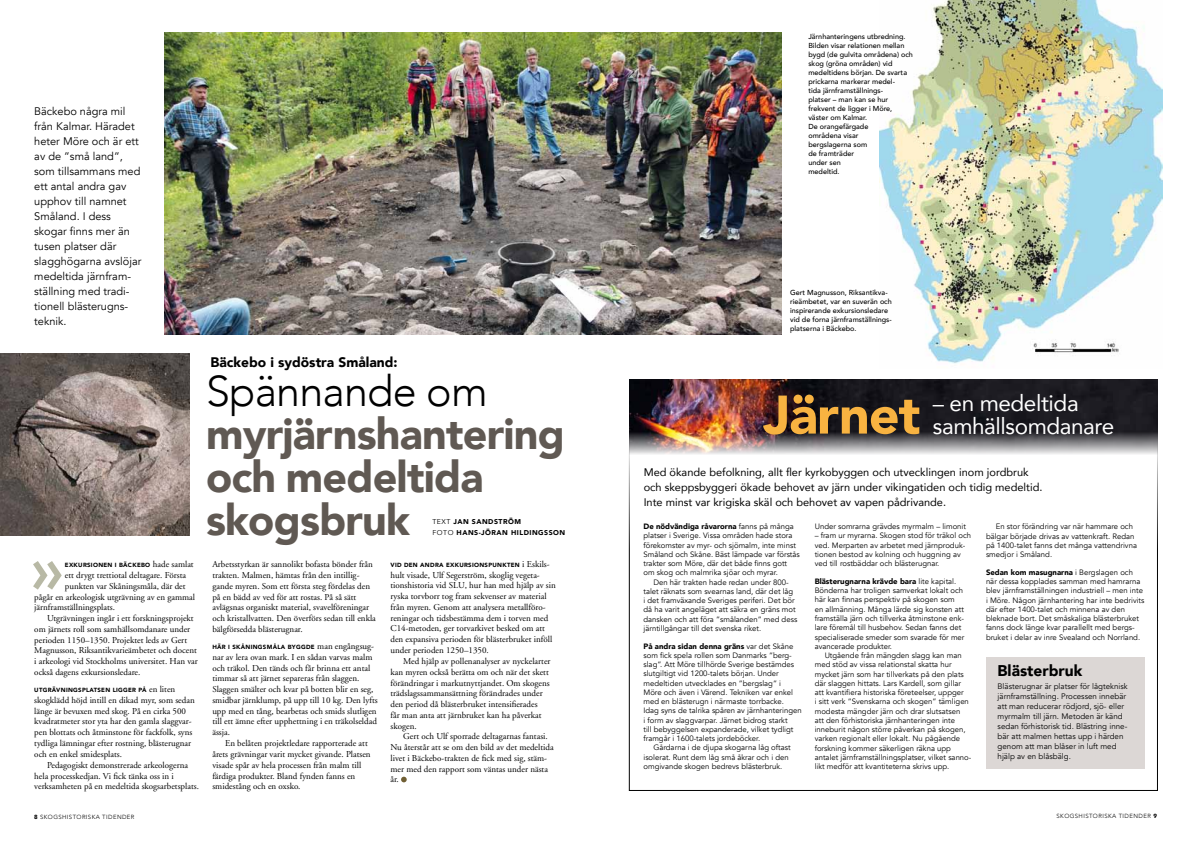
<style>
.page{position:relative;width:1191px;height:842px;background:#fff}
.page>*{position:absolute;margin:0;border:0;box-sizing:border-box;transform-origin:0 0}
.t1{font:800 63.5px "Avenir";color:#b8b9a5}
.t2{font:900 53.7px "Avenir";color:#f8b341}
.t3{font:900 43px/43px "Avenir";letter-spacing:-.02em;color:#605953}
.t4{font:300 43px "Avenir";letter-spacing:-.02em;color:#000}
.t5{font:22.5px "Avenir";letter-spacing:-.02em;color:#fff}
.t6{font:900 15.5px "Avenir";color:#000}
.t7{font:900 13.8px "Avenir";color:#000}
.t8{font:11px/15px "Avenir";color:#000}
.t9{font:11px/15px "Avenir";color:#000}
.t10{font:9px/10.7px "Adobe Garamond";color:#000}
.t11{font:8px/10px "Avenir";color:#000}
.t12{font:7.8px/9.3px "Avenir";color:#000}
.t13{font:500 7.2px/9px "Avenir";color:#000}
.t14{font:900 7px/11px "Avenir";letter-spacing:.07em;color:#000}
.t15{font:900 6px "Avenir";letter-spacing:.05em;color:#000}
.t16{font:300 6px "Avenir";letter-spacing:.07em;color:#000}
.s1{font-family:"Adobe Garamond";font-weight:400;font-size:9px}
.s2{font-weight:400}
.s3{font-weight:900}
</style>
<div class="page">
<svg style="left:401px;top:777px;width:6px;height:5px"></svg>
<img style="left:629px;top:380px;width:528px;height:74px">
<img style="left:164px;top:33px;width:617px;height:301px">
<img style="left:0;top:353px;width:190px;height:183px">
<img style="left:880px;top:0;width:282px;height:364px">
<div style="left:986px;top:658px;width:158px;height:111px;background:#dcd7d5"></div>
<p class="t8" style="left:34px;top:104px;width:109px">Bäckebo några mil från Kalmar. Häradet heter Möre och är ett av de ”små land”, som tillsammans med ett antal andra gav upphov till namnet<br>Småland. I dess skogar finns mer än tusen platser där slagghögarna avslöjar medeltida järnfram&shy;ställning med tradi&shy;tionell blästerugns&shy;teknik.</p>
<p class="t15" style="left:65px;top:560px;width:130px">Exkursionen i Bäckebo <span class="s1">hade samlat</span></p>
<p class="t10" style="left:65px;top:570px;width:123px">ett drygt trettiotal deltagare. Första</p>
<p class="t10" style="left:65px;top:581px;width:122px">punkten var Skåningsmåla, där det</p>
<p class="t10" style="left:34px;top:592px;width:162px">pågår en arkeologisk utgrävning av en gammal</p>
<p class="t10" style="left:34px;top:602px;width:82px">järnframställningsplats.</p>
<p class="t10" style="left:47px;top:613px;width:148px">Utgrävningen ingår i ett forskningsprojekt</p>
<p class="t10" style="left:34px;top:624px;width:157px">om järnets roll som samhällsomdanare under</p>
<p class="t10" style="left:34px;top:635px;width:154px">perioden 1150–1350. Projektet leds av Gert</p>
<p class="t10" style="left:34px;top:645px;width:164px">Magnusson, Riksantikvarieämbetet och docent</p>
<p class="t10" style="left:34px;top:656px;width:165px">i arkeologi vid Stockholms universitet. Han var</p>
<p class="t10" style="left:34px;top:667px;width:108px">också dagens exkursionsledare.</p>
<p class="t15" style="left:34px;top:685px;width:142px">Utgrävningsplatsen ligger på <span class="s1">en liten</span></p>
<p class="t10" style="left:34px;top:695px;width:162px">skogklädd höjd intill en dikad myr, som sedan länge är bevuxen med skog. På en cirka 500 kvadratmeter stor yta har den gamla slaggvar&shy;pen blottats och åtminstone för fackfolk, syns tydliga lämningar efter rostning, blästerugnar och en enkel smidesplats.</p>
<p class="t10" style="left:34px;top:760px;width:166px;text-indent:13px">Pedagogiskt demonstrerade arkeologerna hela processkedjan. Vi fick tänka oss in i verksamheten på en medeltida skogsarbetsplats.</p>
<h1 class="t1" style="left:31px;top:511px;width:34px">»</h1>
<h3 class="t7" style="left:210px;top:350px;width:189px">Bäckebo i sydöstra Småland:</h3>
<h3 class="t4" style="left:206px;top:366px;width:283px">Spännande om</h3>
<h3 class="t3" style="left:206px;top:411px;width:360px">myrjärnshantering och medeltida skogsbruk</h3>
<p class="t14" style="left:432px;top:516px;width:90px"><span class="s2">text</span> jan sandström<br><span class="s2">Foto</span></p>
<p class="t14" style="left:456px;top:527px;width:110px">Hans-Jöran Hildingsson</p>
<p class="t10" style="left:212px;top:559px;width:165px">Arbetsstyrkan är sannolikt bofasta bönder från trakten. Malmen, hämtas från den intillig&shy;gande myren. Som ett första steg fördelas den på en bädd av ved för att rostas. På så sätt avlägsnas organiskt material, svavelföreningar och kristallvatten. Den överförs sedan till enkla bälgförsedda blästerugnar.</p>
<p class="t15" style="left:212px;top:642px;width:163px">Här i Skåningsmåla byggde <span class="s1">man engångsug-</span></p>
<p class="t10" style="left:212px;top:652px;width:167px">nar av lera ovan mark. I en sådan varvas malm och träkol. Den tänds och får brinna ett antal timmar så att järnet separeras från slaggen.<br>Slaggen smälter och kvar på botten blir en seg, smidbar järnklump, på upp till 10 kg. Den lyfts upp med en tång, bearbetas och smids slutligen till ett ämne efter upphettning i en träkolseldad ässja.</p>
<p class="t10" style="left:212px;top:738px;width:160px;text-indent:13px">En belåten projektledare rapporterade att årets grävningar varit mycket givande. Platsen visade spår av hela processen från malm till färdiga produkter. Bland fynden fanns en smidestång och en oxsko.</p>
<p class="t15" style="left:390px;top:560px;width:161px">Vid den andra exkursionspunkten <span class="s1">i Eskils-</span></p>
<p class="t10" style="left:390px;top:570px;width:167px">hult visade, Ulf Segerström, skoglig vegeta&shy;tionshistoria vid SLU, hur han med hjälp av sin ryska torvborr tog fram sekvenser av material från myren. Genom att analysera metallföro&shy;reningar och tidsbestämma dem i torven med C14-metoden, ger torvarkivet besked om att den expansiva perioden för blästerbruket inföll under perioden 1250–1350.</p>
<p class="t10" style="left:390px;top:656px;width:162px;text-indent:13px">Med hjälp av pollenanalyser av nyckelarter kan myren också berätta om och när det skett förändringar i markutnyttjandet. Om skogens trädslagssammansättning förändrades under den period då blästerbruket intensifierades<br>får man anta att järnbruket kan ha påverkat skogen.</p>
<p class="t10" style="left:390px;top:731px;width:165px;text-indent:13px">Gert och Ulf sporrade deltagarnas fantasi.<br>Nu återstår att se om den bild av det medeltida livet i Bäckebo-trakten de fick med sig, stäm&shy;mer med den rapport som väntas under nästa år.</p>
<p class="t13" style="left:808px;top:32px;width:106px">Järnhanteringens utbredning.<br>Bilden visar relationen mellan bygd (de gulvita områdena) och skog (gröna områden) vid medeltidens början. De svarta prickarna markerar medel-<br>tida järnframställnings-<br>platser – man kan se hur frekvent de ligger i Möre, väster om Kalmar.<br>De orangefärgade<br>områdena visar<br>bergslagerna som<br>de framträder<br>under sen<br>medeltid.</p>
<p class="t13" style="left:790px;top:288px;width:103px">Gert Magnusson, Riksantikva&shy;rieämbetet, var en suverän och inspirerande exkursionsledare vid de forna järnframställnings&shy;platserna i Bäckebo.</p>
<h2 class="t2" style="left:763px;top:369px;width:159px">Järnet</h2>
<h3 class="t5" style="left:933px;top:385px;width:147px">– en medeltida</h3>
<h3 class="t5" style="left:933px;top:408px;width:183px">samhällsomdanare</h3>
<h3 class="t9" style="left:643px;top:465px;width:400px">Med ökande befolkning, allt fler kyrkobyggen och utvecklingen inom jordbruk och skeppsbyggeri ökade behovet av järn under vikingatiden och tidig medeltid.<br>Inte minst var krigiska skäl och behovet av vapen pådrivande.</h3>
<p class="t12" style="left:643px;top:522px;width:158px"><span class="s3">De nödvändiga råvarorna</span> fanns på många platser i Sverige. Vissa områden hade stora förekomster av myr- och sjömalm, inte minst Småland och Skåne. Bäst lämpade var förstås trakter som Möre, där det både finns gott om skog och malmrika sjöar och myrar.</p>
<p class="t12" style="left:643px;top:577px;width:155px;text-indent:10px">Den här trakten hade redan under 800- talet räknats som svearnas land, där det låg<br>i det framväxande Sveriges periferi. Det bör då ha varit angeläget att säkra en gräns mot dansken och att föra ”smålanden” med dess järntillgångar till det svenska riket.</p>
<p class="t12" style="left:643px;top:641px;width:160px"><span class="s3">På andra sidan denna gräns</span> var det Skåne som fick spela rollen som Danmarks ”berg&shy;slag”. Att Möre tillhörde Sverige bestämdes slutgiltigt vid 1200-talets början. Under medeltiden utvecklades en ”bergslag” i<br>Möre och även i Värend. Tekniken var enkel med en blästerugn i närmaste torrbacke.<br>Idag syns de talrika spåren av järnhanteringen i form av slaggvarpar. Järnet bidrog starkt<br>till bebyggelsen expanderade, vilket tydligt framgår i 1600-talets jordeböcker.</p>
<p class="t12" style="left:643px;top:743px;width:149px;text-indent:10px">Gårdarna i de djupa skogarna låg oftast isolerat. Runt dem låg små åkrar och i den omgivande skogen bedrevs blästerbruk.</p>
<p class="t12" style="left:814px;top:522px;width:153px">Under somrarna grävdes myrmalm – limonit</p>
<p class="t12" style="left:814px;top:531px;width:158px">– fram ur myrarna. Skogen stod för träkol och ved. Merparten av arbetet med järnproduk&shy;tionen bestod av kolning och huggning av ved till rostbäddar och blästerugnar.</p>
<p class="t12" style="left:814px;top:577px;width:151px"><span class="s3">Blästerugnarna krävde bara</span> lite kapital.<br>Bönderna har troligen samverkat lokalt och här kan finnas perspektiv på skogen som en allmänning. Många lärde sig konsten att framställa järn och tillverka åtminstone enk&shy;lare föremål till husbehov. Sedan fanns det specialiserade smeder som svarade för mer avancerade produkter.</p>
<p class="t12" style="left:814px;top:651px;width:158px;text-indent:10px">Utgående från mängden slagg kan man med stöd av vissa relationstal skatta hur mycket järn som har tillverkats på den plats där slaggen hittats. Lars Kardell, som gillar att kvantifiera historiska företeelser, uppger<br>i sitt verk ”Svenskarna och skogen” tämligen modesta mängder järn och drar slutsatsen<br>att den förhistoriska järnhanteringen inte inneburit någon större påverkan på skogen, varken regionalt eller lokalt. Nu pågående forskning kommer säkerligen räkna upp antalet järnframställningsplatser, vilket sanno&shy;likt medför att kvantiteterna skrivs upp.</p>
<p class="t12" style="left:986px;top:522px;width:152px;text-indent:10px">En stor förändring var när hammare och bälgar började drivas av vattenkraft. Redan på 1400-talet fanns det många vattendrivna smedjor i Småland.</p>
<p class="t12" style="left:986px;top:568px;width:160px"><span class="s3">Sedan kom masugnarna</span> i Bergslagen och när dessa kopplades samman med hamrarna blev järnframställningen industriell – men inte i Möre. Någon järnhantering har inte bedrivits där efter 1400-talet och minnena av den bleknade bort. Det småskaliga blästerbruket fanns dock länge kvar parallellt med bergs&shy;bruket i delar av inre Svealand och Norrland.</p>
<h3 class="t6" style="left:997px;top:657px;width:86px">Blästerbruk</h3>
<p class="t11" style="left:997px;top:681px;width:132px">Blästerugnar är platser för lågteknisk järnframställning. Processen innebär att man reducerar rödjord, sjö- eller myrmalm till järn. Metoden är känd sedan förhistorisk tid. Blästring inne&shy;bär att malmen hettas upp i härden genom att man blåser in luft med hjälp av en blåsbälg.</p>
<p class="t16" style="left:34px;top:813px;width:102px"><span class="s3">8</span> SKOGSHISTORISKA TIDENDER</p>
<p class="t16" style="left:1056px;top:813px;width:102px">SKOGSHISTORISKA TIDENDER <span class="s3">9</span></p>
</div>
